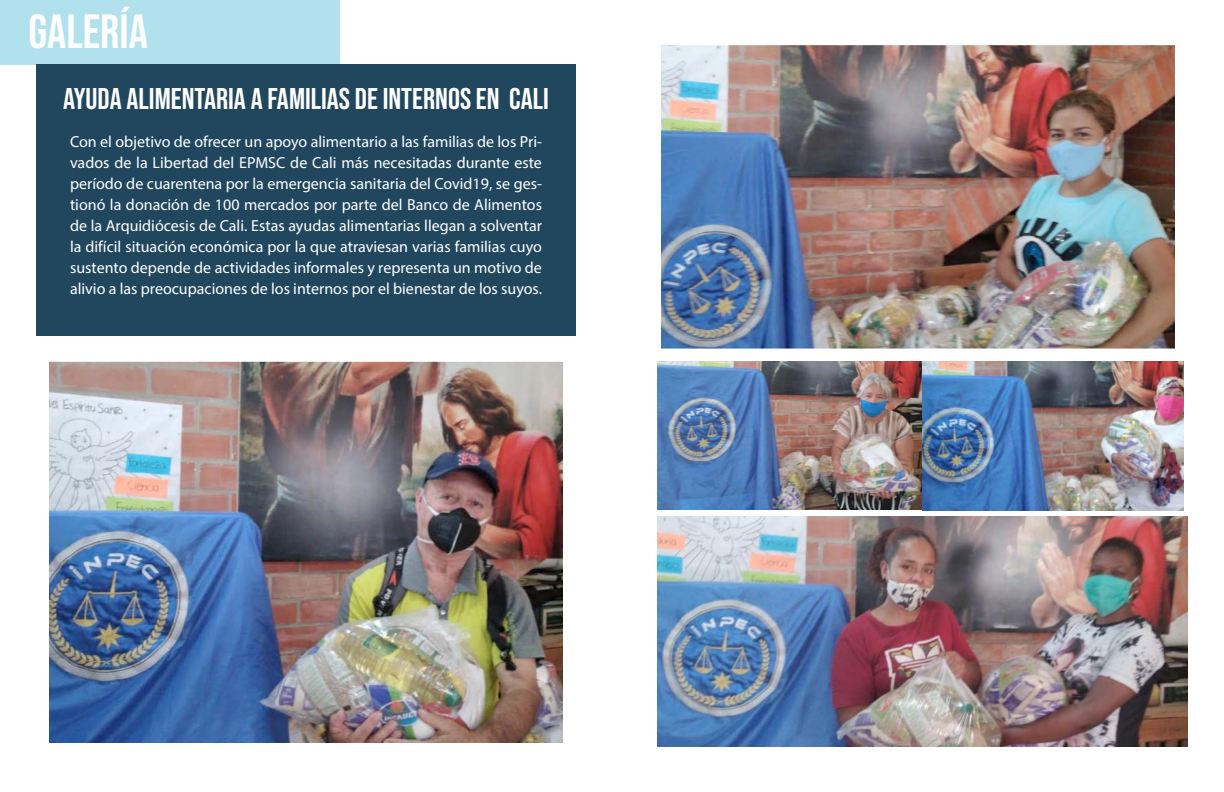
<style>
.page{position:relative;width:1224px;height:792px;background:#fff}
.page>*{position:absolute;margin:0;border:0;box-sizing:border-box;transform-origin:0 0}
.t1{font:48px "Bebas Neue";color:#fff}
.t2{font:30px "Bebas Neue";color:#fff}
.t3{font:16px/21px "Myriad Pro";color:#fff;text-align:justify}
</style>
<div class="page">
<div style="left:0;top:0;width:339px;height:64px;background:#b1e1ec"></div>
<div style="left:36px;top:64px;width:540px;height:272px;background:#21475f"></div>
<img style="left:662px;top:46px;width:512px;height:302px">
<img style="left:657px;top:362px;width:526px;height:149px">
<img style="left:657px;top:517px;width:531px;height:230px">
<img style="left:50px;top:363px;width:512px;height:379px">
<h1 class="t1" style="left:28px;top:4px;width:121px">GALERÍA</h1>
<h2 class="t2" style="left:63px;top:81px;width:487px">AYUDA ALIMENTARIA A FAMILIAS DE INTERNOS EN CALI</h2>
<p class="t3" style="left:70px;top:131px;width:474px">Con el objetivo de ofrecer un apoyo alimentario a las familias de los Pri&shy;vados de la Libertad del EPMSC de Cali más necesitadas durante este período de cuarentena por la emergencia sanitaria del Covid19, se ges&shy;tionó la donación de 100 mercados por parte del Banco de Alimentos de la Arquidiócesis de Cali. Estas ayudas alimentarias llegan a solventar la difícil situación económica por la que atraviesan varias familias cuyo sustento depende de actividades informales y representa un motivo de alivio a las preocupaciones de los internos por el bienestar de los suyos.</p>
</div>
